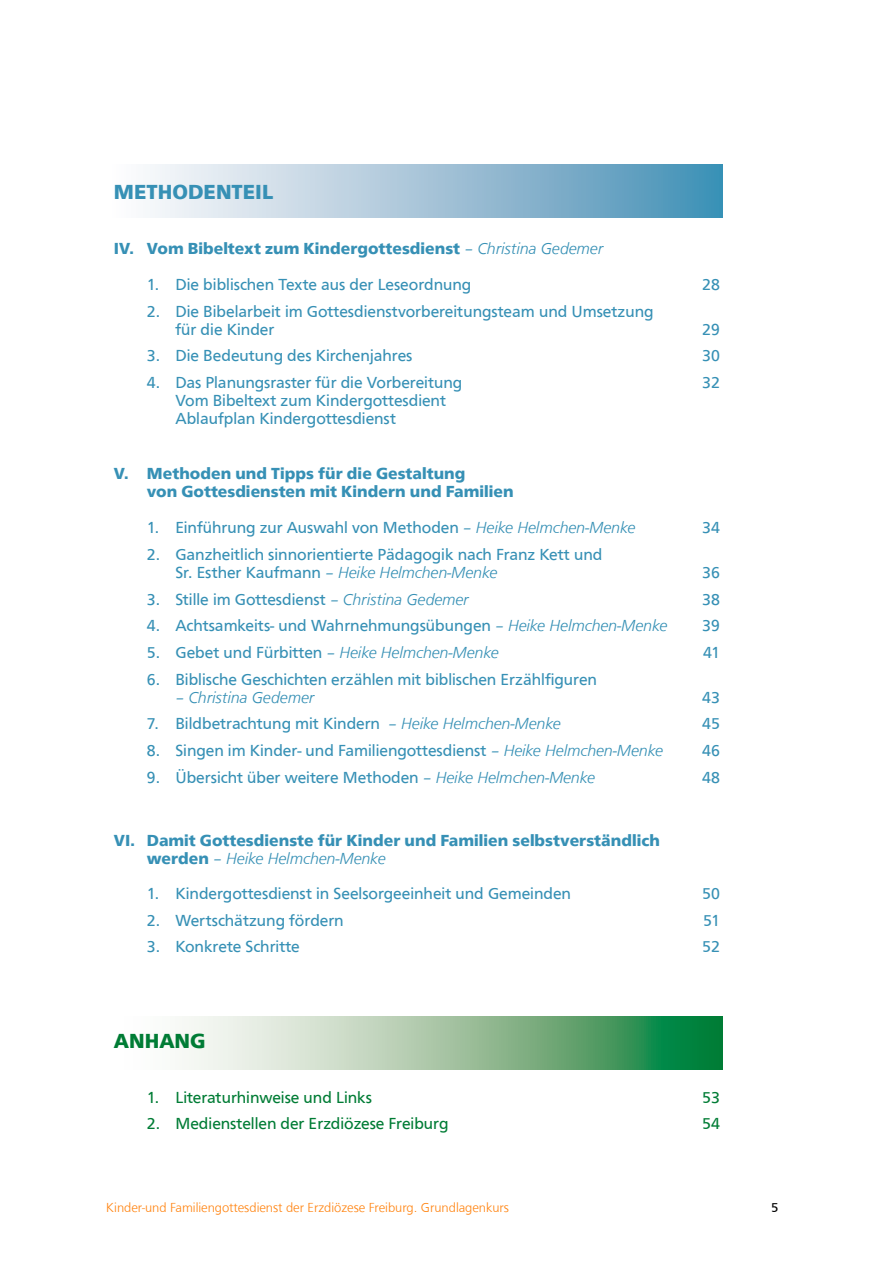
<style>
.page{position:relative;width:893px;height:1263px;background:#fff}
.page>*{position:absolute;margin:0;border:0;box-sizing:border-box;transform-origin:0 0}
.t1{font:700 21px "Front Page";color:#3690b5}
.t2{font:700 21px "Front Page";color:#007c35}
.t3{font:16.5px/18.1px "Front Page";color:#3690b5}
.t4{font:700 16.5px/18.1px "Front Page";color:#3690b5}
.t5{font:16.5px "Front Page";color:#007c35}
.t6{font:italic 300 16.5px "Front Page";letter-spacing:-.005em;color:#3690b5}
.t7{font:300 13.5px "Front Page";color:#ff830f}
.t8{font:13.5px "Front Page";color:#000}
.s1{font-weight:300;font-style:italic}
.s2{font-weight:400;font-style:normal}
</style>
<div class="page">
<svg style="left:184px;top:1016px;width:539px;height:53px"></svg>
<div style="left:106px;top:165px;width:617px;height:53px;background:linear-gradient(to right,#fffeff,#468fb5)"></div>
<p class="t1" style="left:114px;top:176px;width:161px">METHODENTEIL</p>
<p class="t4" style="left:114px;top:238px;width:491px">IV. Vom Bibeltext zum Kindergottesdienst <span class="s1">– Christina Gedemer</span></p>
<p class="t3" style="left:147px;top:274px;width:326px">1. Die biblischen Texte aus der Leseordnung</p>
<p class="t3" style="left:702px;top:274px;width:19px">28</p>
<p class="t3" style="left:175px;top:301px;width:480px;text-indent:-28px">2. Die Bibelarbeit im Gottesdienstvorbereitungsteam und Umsetzung für die Kinder</p>
<p class="t3" style="left:702px;top:319px;width:19px">29</p>
<p class="t3" style="left:147px;top:345px;width:267px">3. Die Bedeutung des Kirchenjahres</p>
<p class="t3" style="left:702px;top:345px;width:19px">30</p>
<p class="t3" style="left:147px;top:372px;width:317px">4. Das Planungsraster für die Vorbereitung</p>
<p class="t3" style="left:702px;top:372px;width:19px">32</p>
<p class="t3" style="left:175px;top:390px;width:272px">Vom Bibeltext zum Kindergottesdient<br>Ablaufplan Kindergottesdienst</p>
<p class="t4" style="left:147px;top:463px;width:368px;text-indent:-33px">V. Methoden und Tipps für die Gestaltung<br>von Gottesdiensten mit Kindern und Familien</p>
<p class="t3" style="left:147px;top:517px;width:490px">1. Einführung zur Auswahl von Methoden <span class="s1">– Heike Helmchen-Menke</span></p>
<p class="t3" style="left:702px;top:517px;width:19px">34</p>
<p class="t3" style="left:175px;top:544px;width:429px;text-indent:-28px">2. Ganzheitlich sinnorientierte Pädagogik nach Franz Kett und<br>Sr. Esther Kaufmann <span class="s1">– Heike Helmchen-Menke</span></p>
<p class="t3" style="left:702px;top:562px;width:19px">36</p>
<p class="t3" style="left:147px;top:589px;width:323px">3. Stille im Gottesdienst <span class="s1">– Christina Gedemer</span></p>
<p class="t3" style="left:702px;top:589px;width:19px">38</p>
<p class="t3" style="left:147px;top:615px;width:522px">4. Achtsamkeits- und Wahrnehmungsübungen <span class="s1">– Heike Helmchen-Menke</span></p>
<p class="t3" style="left:702px;top:615px;width:19px">39</p>
<p class="t6" style="left:147px;top:640px;width:354px"><span class="s2">5. Gebet und Fürbitten</span> – Heike Helmchen-Menke</p>
<p class="t3" style="left:703px;top:642px;width:18px">41</p>
<p class="t3" style="left:147px;top:669px;width:452px">6. Biblische Geschichten erzählen mit biblischen Erzählfiguren</p>
<p class="t6" style="left:175px;top:685px;width:140px">– Christina Gedemer</p>
<p class="t3" style="left:702px;top:687px;width:19px">43</p>
<p class="t3" style="left:147px;top:714px;width:415px">7. Bildbetrachtung mit Kindern <span class="s1">– Heike Helmchen-Menke</span></p>
<p class="t3" style="left:702px;top:714px;width:19px">45</p>
<p class="t3" style="left:147px;top:740px;width:518px">8. Singen im Kinder- und Familiengottesdienst <span class="s1">– Heike Helmchen-Menke</span></p>
<p class="t3" style="left:702px;top:740px;width:19px">46</p>
<p class="t3" style="left:147px;top:767px;width:450px">9. Übersicht über weitere Methoden <span class="s1">– Heike Helmchen-Menke</span></p>
<p class="t3" style="left:702px;top:767px;width:19px">48</p>
<p class="t4" style="left:147px;top:830px;width:515px;text-indent:-33px">VI. Damit Gottesdienste für Kinder und Familien selbstverständlich werden <span class="s1">– Heike Helmchen-Menke</span></p>
<p class="t3" style="left:147px;top:883px;width:426px">1. Kindergottesdienst in Seelsorgeeinheit und Gemeinden</p>
<p class="t3" style="left:702px;top:883px;width:19px">50</p>
<p class="t3" style="left:147px;top:910px;width:198px">2. Wertschätzung fördern</p>
<p class="t3" style="left:703px;top:910px;width:18px">51</p>
<p class="t3" style="left:147px;top:936px;width:154px">3. Konkrete Schritte</p>
<p class="t3" style="left:702px;top:936px;width:19px">52</p>
<p class="t2" style="left:114px;top:1026px;width:93px">ANHANG</p>
<p class="t5" style="left:147px;top:1085px;width:227px">1. Literaturhinweise und Links</p>
<p class="t5" style="left:702px;top:1085px;width:19px">53</p>
<p class="t5" style="left:147px;top:1112px;width:303px">2. Medienstellen der Erzdiözese Freiburg</p>
<p class="t5" style="left:702px;top:1112px;width:19px">54</p>
<p class="t7" style="left:106px;top:1198px;width:404px">Kinder-und Familiengottesdienst der Erzdiözese Freiburg. Grundlagenkurs</p>
<p class="t8" style="left:771px;top:1198px;width:9px">5</p>
</div>
